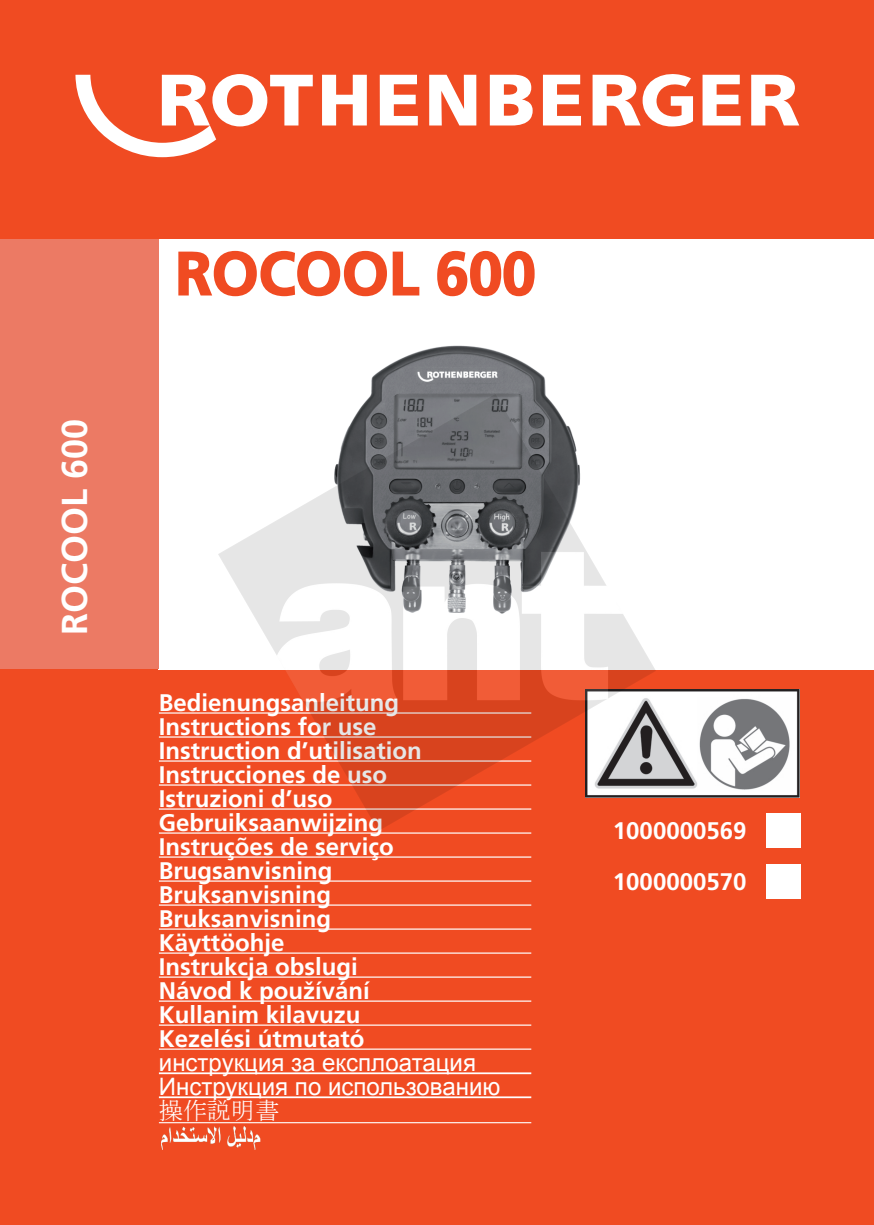
<style>
.page{position:relative;width:874px;height:1225px;background:#fff}
.page>*{position:absolute;margin:0;border:0;box-sizing:border-box;transform-origin:0 0}
.t1{font:700 60px "Frutiger LT";color:#f04b22}
.t2{font:700 36px "Frutiger LT";color:#fff}
.t3{font:700 24px/24px "Frutiger LT";color:#fff}
.t4{font:24px/24px "Arial";color:#fff}
.t5{font:24px "MS Mincho";color:#fff}
</style>
<div class="page">
<div style="left:0;top:0;width:873px;height:1225px;background:#f04b22"></div>
<div style="left:159px;top:239px;width:714px;height:430px;background:#fff"></div>
<svg style="left:177px;top:250px;width:243px;height:47px;background:#fbd9d1"></svg>
<svg style="left:436px;top:250px;width:99px;height:47px;background:#fbd1c7"></svg>
<img style="left:655px;top:689px;width:144px;height:108px">
<div style="left:0;top:239px;width:159px;height:430px;background:#ec7a64"></div>
<hr style="left:159px;top:712px;width:372px;height:1px;background:#fff">
<hr style="left:159px;top:736px;width:372px;height:1px;background:#fff">
<hr style="left:159px;top:760px;width:372px;height:1px;background:#fff">
<hr style="left:159px;top:784px;width:372px;height:1px;background:#fff">
<hr style="left:159px;top:808px;width:372px;height:1px;background:#fff">
<hr style="left:159px;top:832px;width:372px;height:1px;background:#fff">
<hr style="left:159px;top:856px;width:372px;height:1px;background:#fff">
<hr style="left:159px;top:880px;width:372px;height:1px;background:#fff">
<hr style="left:159px;top:904px;width:372px;height:1px;background:#fff">
<hr style="left:159px;top:928px;width:372px;height:1px;background:#fff">
<hr style="left:159px;top:952px;width:372px;height:1px;background:#fff">
<hr style="left:159px;top:976px;width:372px;height:1px;background:#fff">
<hr style="left:159px;top:1000px;width:372px;height:1px;background:#fff">
<hr style="left:159px;top:1024px;width:372px;height:1px;background:#fff">
<hr style="left:159px;top:1048px;width:372px;height:1px;background:#fff">
<hr style="left:159px;top:1072px;width:372px;height:2px;background:#fff">
<hr style="left:159px;top:1096px;width:372px;height:2px;background:#fff">
<hr style="left:159px;top:1122px;width:372px;height:1px;background:#fff">
<img style="left:766px;top:814px;width:33px;height:34px">
<svg style="left:75px;top:74px;width:723px;height:83px"></svg>
<img style="left:309px;top:333px;width:292px;height:61px">
<img style="left:766px;top:865px;width:33px;height:34px">
<img style="left:161px;top:1126px;width:100px;height:23px">
<img style="left:218px;top:394px;width:437px;height:437px">
<h2 class="t2" style="left:54px;top:635px;width:218px;rotate:-90deg">ROCOOL 600</h2>
<h1 class="t1" style="left:175px;top:238px;width:362px">ROCOOL 600</h1>
<p class="t3" style="left:159px;top:690px;width:264px">Bedienungsanleitung<br>Instructions for use<br>Instruction d’utilisation<br>Instrucciones de uso<br>Istruzioni d’uso<br>Gebruiksaanwijzing<br>Instruções de serviço<br>Brugsanvisning<br>Bruksanvisning<br>Bruksanvisning<br>Käyttöohje<br>Instrukcja obslugi<br>Návod k používání<br>Kullanim kilavuzu<br>Kezelési útmutató</p>
<p class="t4" style="left:159px;top:1050px;width:343px">инструкция за експлоатация<br>Инструкция по использованию</p>
<p class="t5" style="left:159px;top:1098px;width:122px">操作説明書</p>
<p class="t3" style="left:612px;top:805px;width:135px;line-height:51px">1000000569<br>1000000570</p>
</div>
